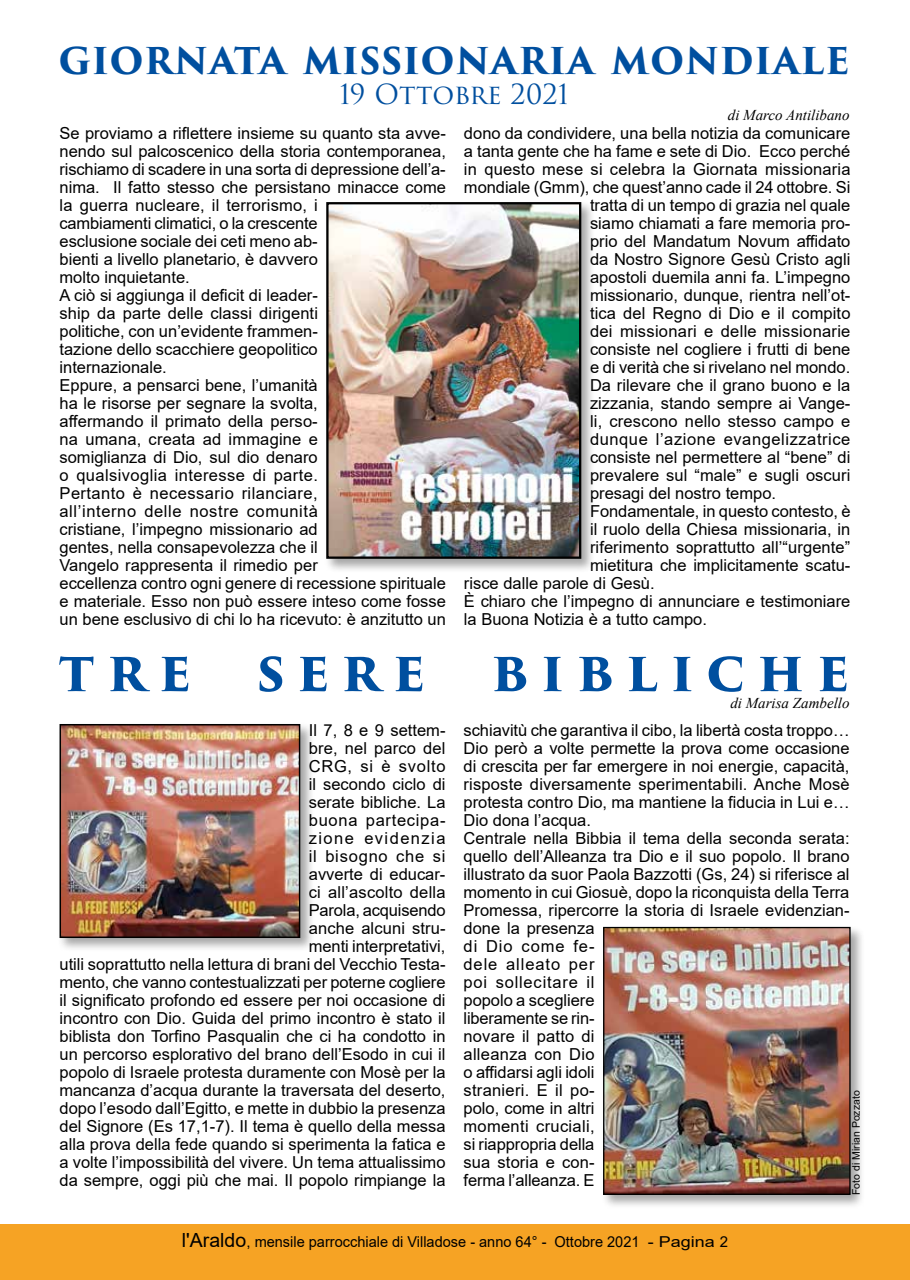
<style>
.page{position:relative;width:910px;height:1280px;background:#fff}
.page>*{position:absolute;margin:0;border:0;box-sizing:border-box;transform-origin:0 0}
.t1{font:700 52.5px "Trajan Pro 3";letter-spacing:.23em;color:#004f9f}
.t2{font:700 36px "Trajan Pro 3";letter-spacing:.02em;color:#004f9f}
.t3{font:27px "Trajan Pro 3";letter-spacing:-.01em;color:#004f9f}
.t4{font:16.5px/18px "Arial";color:#000}
.t5{font:16.5px "Arial";letter-spacing:.035em;color:#000}
.t6{font:15px "Arial";color:#000}
.t7{font:italic 15px "Times New Roman";color:#000}
.t8{font:10.5px "Arial";color:#000}
.s1{font-size:19.5px}
</style>
<div class="page">
<div style="left:0;top:1224px;width:910px;height:56px;background:#f6a324"></div>
<div style="left:324px;top:200px;width:271px;height:373px;background:#000;opacity:.35"></div>
<img style="left:329px;top:205px;width:249px;height:351px">
<div style="left:326px;top:202px;width:255px;height:357px;border:2px solid #000"></div>
<div style="left:601px;top:925px;width:264px;height:284px;background:#000;opacity:.35"></div>
<img style="left:605px;top:929px;width:244px;height:264px">
<div style="left:603px;top:927px;width:248px;height:268px;border:1px solid #000"></div>
<div style="left:58px;top:722px;width:257px;height:231px;background:#000;opacity:.35"></div>
<img style="left:62px;top:726px;width:236px;height:210px">
<div style="left:60px;top:724px;width:240px;height:214px;border:1px solid #000"></div>
<h2 class="t2" style="left:59px;top:34px;width:792px">GIORNATA MISSIONARIA MONDIALE</h2>
<h3 class="t3" style="left:339px;top:76px;width:231px">19 OTTOBRE 2021</h3>
<p class="t7" style="left:728px;top:105px;width:123px">di Marco Antilibano</p>
<p class="t4" style="left:60px;top:124px;width:388px">Se proviamo a riflettere insieme su quanto sta avve&shy;nendo sul palcoscenico della storia contemporanea, rischiamo di scadere in una sorta di depressione dell’a&shy;nima. Il fatto stesso che persistano minacce come la guerra nucleare, il terrorismo, i<br>cambiamenti climatici, o la crescente<br>esclusione sociale dei ceti meno ab-<br>bienti a livello planetario, è davvero<br>molto inquietante.<br>A ciò si aggiunga il deficit di leader-<br>ship da parte delle classi dirigenti<br>politiche, con un’evidente frammen-<br>tazione dello scacchiere geopolitico<br>internazionale.<br>Eppure, a pensarci bene, l’umanità<br>ha le risorse per segnare la svolta,<br>affermando il primato della perso-<br>na umana, creata ad immagine e<br>somiglianza di Dio, sul dio denaro<br>o qualsivoglia interesse di parte.<br>Pertanto è necessario rilanciare,<br>all’interno delle nostre comunità<br>cristiane, l’impegno missionario ad<br>gentes, nella consapevolezza che il<br>Vangelo rappresenta il rimedio per<br>eccellenza contro ogni genere di recessione spirituale e materiale. Esso non può essere inteso come fosse un bene esclusivo di chi lo ha ricevuto: è anzitutto un</p>
<p class="t4" style="left:464px;top:124px;width:388px">dono da condividere, una bella notizia da comunicare</p>
<p class="t4" style="left:464px;top:142px;width:388px">a tanta gente che ha fame e sete di Dio. Ecco perché</p>
<p class="t4" style="left:464px;top:160px;width:388px">in questo mese si celebra la Giornata missionaria</p>
<p class="t4" style="left:464px;top:178px;width:388px">mondiale (Gmm), che quest’anno cade il 24 ottobre. Si</p>
<p class="t4" style="left:590px;top:196px;width:262px">tratta di un tempo di grazia nel quale</p>
<p class="t4" style="left:590px;top:214px;width:262px">siamo chiamati a fare memoria pro-</p>
<p class="t4" style="left:590px;top:232px;width:262px">prio del Mandatum Novum affidato</p>
<p class="t4" style="left:590px;top:250px;width:262px">da Nostro Signore Gesù Cristo agli</p>
<p class="t4" style="left:590px;top:268px;width:262px">apostoli duemila anni fa. L’impegno</p>
<p class="t4" style="left:590px;top:286px;width:262px">missionario, dunque, rientra nell’ot-</p>
<p class="t4" style="left:590px;top:304px;width:262px">tica del Regno di Dio e il compito</p>
<p class="t4" style="left:590px;top:322px;width:262px">dei missionari e delle missionarie</p>
<p class="t4" style="left:590px;top:340px;width:262px">consiste nel cogliere i frutti di bene</p>
<p class="t4" style="left:590px;top:358px;width:262px">e di verità che si rivelano nel mondo.</p>
<p class="t4" style="left:590px;top:376px;width:262px">Da rilevare che il grano buono e la</p>
<p class="t4" style="left:590px;top:394px;width:262px">zizzania, stando sempre ai Vange-</p>
<p class="t4" style="left:590px;top:412px;width:262px">li, crescono nello stesso campo e</p>
<p class="t5" style="left:590px;top:427px;width:262px">dunque l’azione evangelizzatrice</p>
<p class="t4" style="left:590px;top:448px;width:262px">consiste nel permettere al “bene” di</p>
<p class="t4" style="left:590px;top:466px;width:262px">prevalere sul “male” e sugli oscuri</p>
<p class="t4" style="left:590px;top:484px;width:188px">presagi del nostro tempo.</p>
<p class="t4" style="left:590px;top:502px;width:262px">Fondamentale, in questo contesto, è</p>
<p class="t4" style="left:590px;top:520px;width:262px">il ruolo della Chiesa missionaria, in</p>
<p class="t4" style="left:590px;top:538px;width:262px">riferimento soprattutto all’“urgente”</p>
<p class="t4" style="left:590px;top:556px;width:262px">mietitura che implicitamente scatu-</p>
<p class="t4" style="left:464px;top:574px;width:192px">risce dalle parole di Gesù.</p>
<p class="t4" style="left:464px;top:592px;width:388px">È chiaro che l’impegno di annunciare e testimoniare</p>
<p class="t4" style="left:464px;top:610px;width:245px">la Buona Notizia è a tutto campo.</p>
<h1 class="t1" style="left:59px;top:633px;width:134px">tre</h1>
<h1 class="t1" style="left:257px;top:633px;width:170px">sere</h1>
<h1 class="t1" style="left:491px;top:633px;width:360px">bibliche</h1>
<p class="t7" style="left:730px;top:692px;width:121px">di Marisa Zambello</p>
<p class="t4" style="left:60px;top:721px;width:388px;text-align:right">Il 7, 8 e 9 settem-<br>bre, nel parco del<br>CRG, si è svolto<br>il secondo ciclo di<br>serate bibliche. La<br>buona partecipa-<br>zione evidenzia<br>il bisogno che si<br>avverte di educar-<br>ci all’ascolto della<br>Parola, acquisendo<br>anche alcuni stru-<br>menti interpretativi,<br>utili soprattutto nella lettura di brani del Vecchio Testa&shy;mento, che vanno contestualizzati per poterne cogliere il significato profondo ed essere per noi occasione di incontro con Dio. Guida del primo incontro è stato il biblista don Torfino Pasqualin che ci ha condotto in un percorso esplorativo del brano dell’Esodo in cui il popolo di Israele protesta duramente con Mosè per la mancanza d’acqua durante la traversata del deserto, dopo l’esodo dall’Egitto, e mette in dubbio la presenza del Signore (Es 17,1-7). Il tema è quello della messa alla prova della fede quando si sperimenta la fatica e a volte l’impossibilità del vivere. Un tema attualissimo da sempre, oggi più che mai. Il popolo rimpiange la</p>
<p class="t4" style="left:464px;top:721px;width:388px">schiavitù che garantiva il cibo, la libertà costa troppo…<br>Dio però a volte permette la prova come occasione di crescita per far emergere in noi energie, capacità, risposte diversamente sperimentabili. Anche Mosè protesta contro Dio, ma mantiene la fiducia in Lui e…<br>Dio dona l’acqua.<br>Centrale nella Bibbia il tema della seconda serata: quello dell’Alleanza tra Dio e il suo popolo. Il brano illustrato da suor Paola Bazzotti (Gs, 24) si riferisce al momento in cui Giosuè, dopo la riconquista della Terra<br>Promessa, ripercorre la storia di Israele evidenzian&shy;done la presenza<br>di Dio come fe-<br>dele alleato per<br>poi sollecitare il<br>popolo a scegliere<br>liberamente se rin-<br>novare il patto di<br>alleanza con Dio<br>o affidarsi agli idoli<br>stranieri. E il po-<br>polo, come in altri<br>momenti cruciali,<br>si riappropria della<br>sua storia e con-<br>ferma l’alleanza. E</p>
<p class="t8" style="left:849px;top:1195px;width:106px;rotate:-90deg">Foto di Mirian Pozzato</p>
<p class="t6" style="left:182px;top:1232px;width:548px"><span class="s1">l'Araldo</span>, mensile parrocchiale di Villadose - anno 64° - Ottobre 2021 - Pagina 2</p>
</div>
